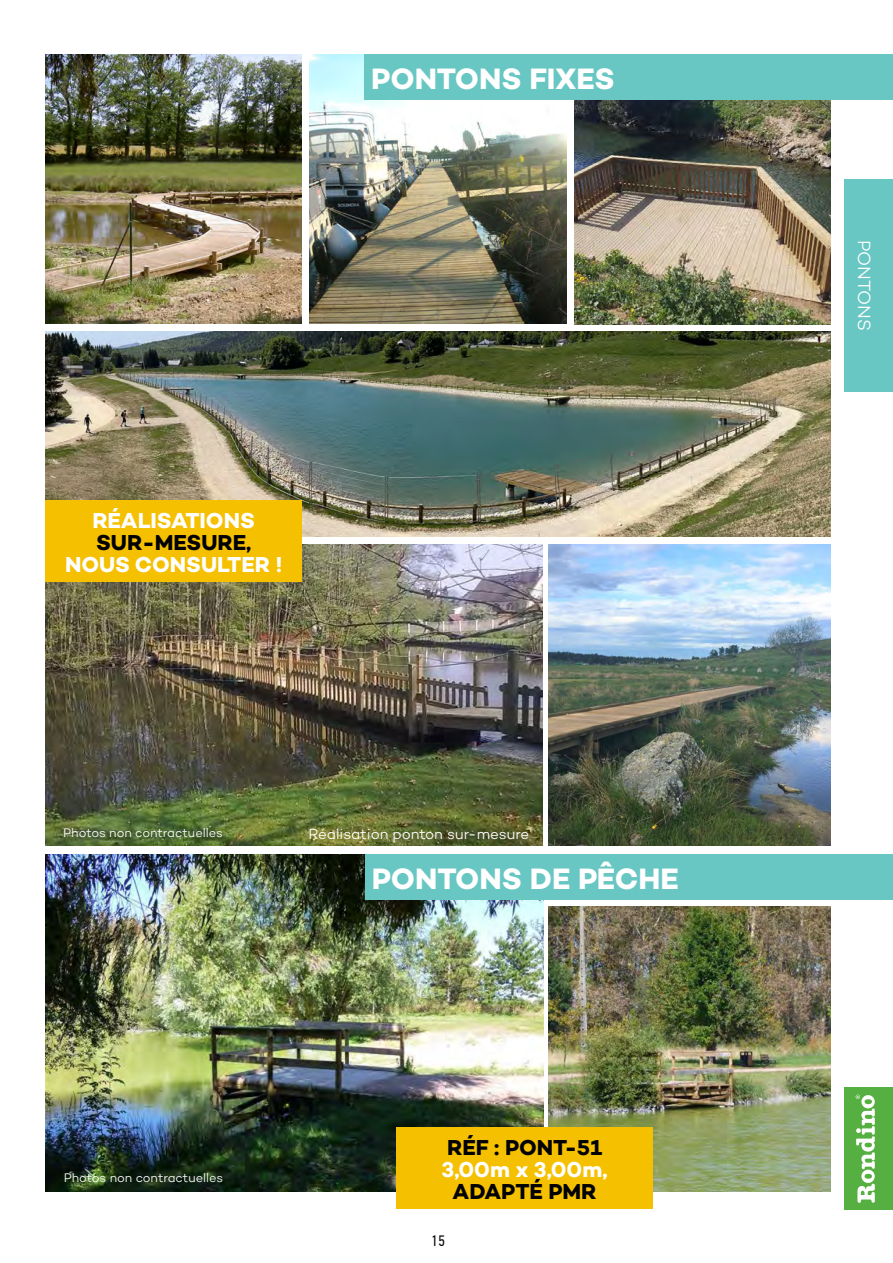
<style>
.page{position:relative;width:893px;height:1263px;background:#fff}
.page>*{position:absolute;margin:0;border:0;box-sizing:border-box;transform-origin:0 0}
.t1{font:700 30px "Campton";color:#fff}
.t2{font:700 22.05px "Campton";color:#fff}
.t3{font:700 22.05px "Campton";color:#020203}
.t4{font:300 18px "Campton";color:#fff}
.t5{font:300 15px "Campton";letter-spacing:-.01em;color:#fff}
.t6{font:15px "PF Din Text Cond Pro";color:#000}
.t7{font:300 12.75px "Campton";letter-spacing:-.005em;color:#fff}
</style>
<div class="page">
<div style="left:844px;top:1087px;width:49px;height:123px;background:#55b041"></div>
<svg style="left:856px;top:1095px;width:19px;height:108px"></svg>
<img style="left:45px;top:54px;width:257px;height:270px">
<img style="left:310px;top:54px;width:256px;height:270px">
<img style="left:574px;top:99px;width:256px;height:225px">
<div style="left:365px;top:54px;width:528px;height:45px;background:#68c7c3"></div>
<div style="left:845px;top:179px;width:48px;height:213px;background:#68c7c3"></div>
<img style="left:45px;top:545px;width:498px;height:300px">
<img style="left:548px;top:544px;width:282px;height:301px">
<img style="left:45px;top:332px;width:785px;height:205px">
<div style="left:45px;top:500px;width:257px;height:81px;background:#f5c000"></div>
<img style="left:46px;top:854px;width:497px;height:337px">
<div style="left:365px;top:854px;width:528px;height:45px;background:#68c7c3"></div>
<img style="left:548px;top:906px;width:283px;height:285px">
<div style="left:396px;top:1128px;width:257px;height:81px;background:#f5c000"></div>
<h1 class="t1" style="left:371px;top:59px;width:245px">PONTONS FIXES</h1>
<h2 class="t2" style="left:92px;top:506px;width:164px">RÉALISATIONS</h2>
<h2 class="t3" style="left:96px;top:528px;width:157px">SUR-MESURE,</h2>
<h2 class="t2" style="left:65px;top:550px;width:219px">NOUS CONSULTER !</h2>
<p class="t7" style="left:63px;top:824px;width:161px">Photos non contractuelles</p>
<p class="t5" style="left:309px;top:825px;width:222px">Réalisation ponton sur-mesure</p>
<h1 class="t1" style="left:372px;top:859px;width:308px">PONTONS DE PÊCHE</h1>
<p class="t7" style="left:64px;top:1170px;width:161px">Photos non contractuelles</p>
<h2 class="t3" style="left:447px;top:1134px;width:156px">RÉF : PONT-51</h2>
<h2 class="t2" style="left:442px;top:1156px;width:167px">3,00m x 3,00m,</h2>
<h2 class="t3" style="left:453px;top:1178px;width:145px">ADAPTÉ PMR</h2>
<p class="t6" style="left:431px;top:1232px;width:15px">15</p>
<h3 class="t4" style="left:875px;top:240px;width:93px;rotate:90deg">PONTONS</h3>
</div>
